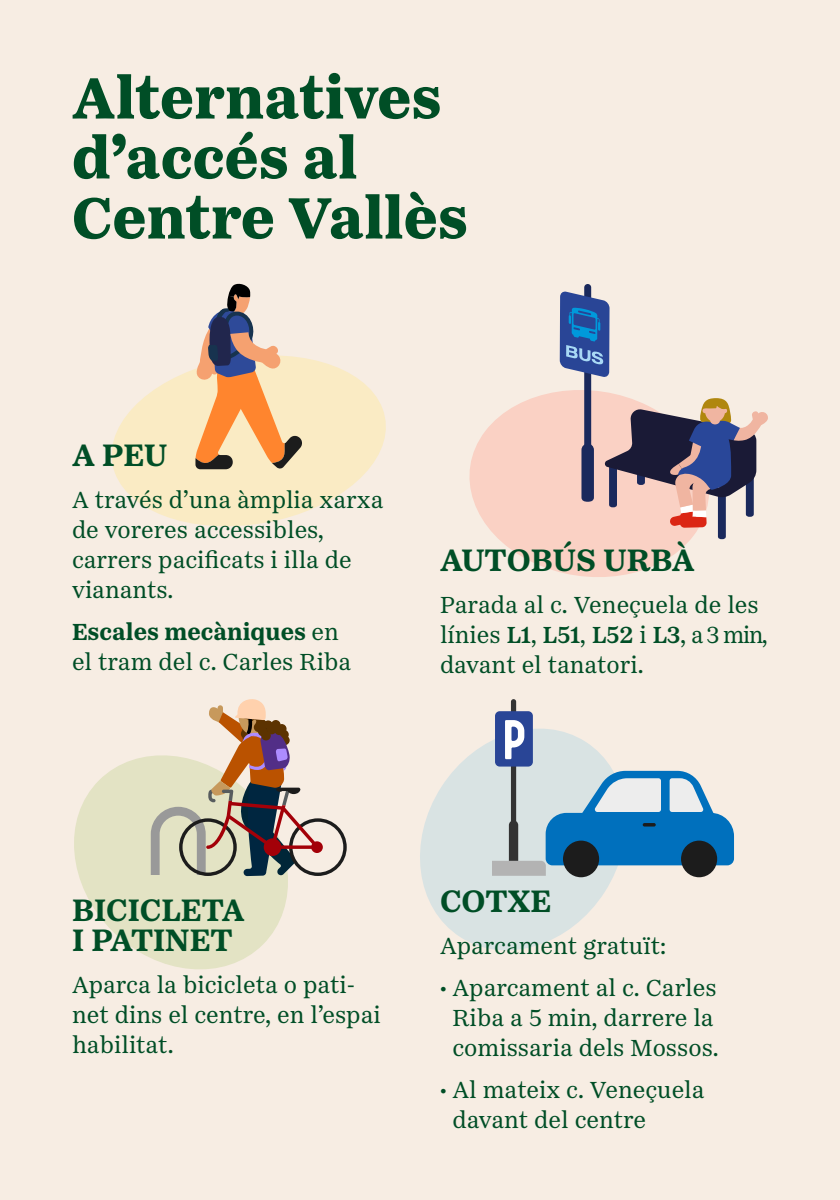
<style>
.page{position:relative;width:840px;height:1200px;background:#f7ede3}
.page>*{position:absolute;margin:0;border:0;box-sizing:border-box;transform-origin:0 0}
.Titular{font:800 60px/60px "Passenger Serif";color:#004e26}
.t1{font:700 32px/30px "Passenger Serif";color:#004e26}
.t2{font:24px/30px "Passenger Serif";color:#004e26}
.s1{font-weight:700}
.s2{font-weight:600}
</style>
<div class="page">
<svg style="left:111px;top:358px;width:275px;height:168px;fill:#faebc4"></svg>
<svg style="left:469px;top:391px;width:255px;height:186px;fill:#fad1c4"></svg>
<svg style="left:560px;top:284px;width:208px;height:255px"></svg>
<div style="left:710px;top:417px;width:10px;height:7px;background:#f0b5a1;border-radius:50%"></div>
<svg style="left:193px;top:283px;width:111px;height:186px"></svg>
<svg style="left:74px;top:756px;width:214px;height:214px;fill:#e3e3c4"></svg>
<svg style="left:151px;top:699px;width:196px;height:177px"></svg>
<div style="left:261px;top:731px;width:10px;height:9px;background:#5c3300;border-radius:50%"></div>
<div style="left:258px;top:727px;width:10px;height:9px;background:#5c3300;border-radius:50%"></div>
<div style="left:267px;top:725px;width:10px;height:9px;background:#5c3300;border-radius:50%"></div>
<div style="left:274px;top:726px;width:10px;height:9px;background:#5c3300;border-radius:50%"></div>
<svg style="left:420px;top:713px;width:219px;height:237px;fill:#d9e3e3"></svg>
<div style="left:511px;top:699px;width:5px;height:164px;background:#333;border-radius:2px"></div>
<div style="left:495px;top:711px;width:38px;height:56px;background:#294596;border-radius:5px"></div>
<svg style="left:505px;top:720px;width:19px;height:39px"></svg>
<svg style="left:492px;top:771px;width:242px;height:105px"></svg>
<p class="Titular" style="left:72px;top:68px;width:398px">Alternatives d’accés al<br>Centre Vallès</p>
<p class="t1" style="left:72px;top:440px;width:97px">A PEU</p>
<p class="t2" style="left:72px;top:485px;width:313px">A través d’una àmplia xarxa de voreres accessibles, carrers pacificats i illa de vianants.</p>
<p class="t2" style="left:72px;top:617px;width:281px"><span class="s1">Escales mecàniques</span> en el tram del c. Carles Riba</p>
<p class="t1" style="left:440px;top:545px;width:256px">AUTOBÚS URBÀ</p>
<p class="t2" style="left:440px;top:590px;width:330px">Parada al c. Veneçuela de les línies <span class="s2">L1</span>, <span class="s2">L51</span>, <span class="s2">L52</span> i <span class="s2">L3</span>, a 3 min, davant el tanatori.</p>
<p class="t1" style="left:72px;top:895px;width:174px">BICICLETA<br>I PATINET</p>
<p class="t2" style="left:72px;top:970px;width:310px">Aparca la bicicleta o pati&shy;net dins el centre, en l’espai habilitat.</p>
<p class="t1" style="left:440px;top:886px;width:113px">COTXE</p>
<p class="t2" style="left:440px;top:931px;width:228px">Aparcament gratuït:</p>
<p class="t2" style="left:440px;top:973px;width:280px;text-align:center">• Aparcament al c. Carles<br>Riba a 5 min, darrere la comissaria dels Mossos.</p>
<p class="t2" style="left:453px;top:1075px;width:253px;text-indent:-13px">• Al mateix c. Veneçuela davant del centre</p>
</div>
